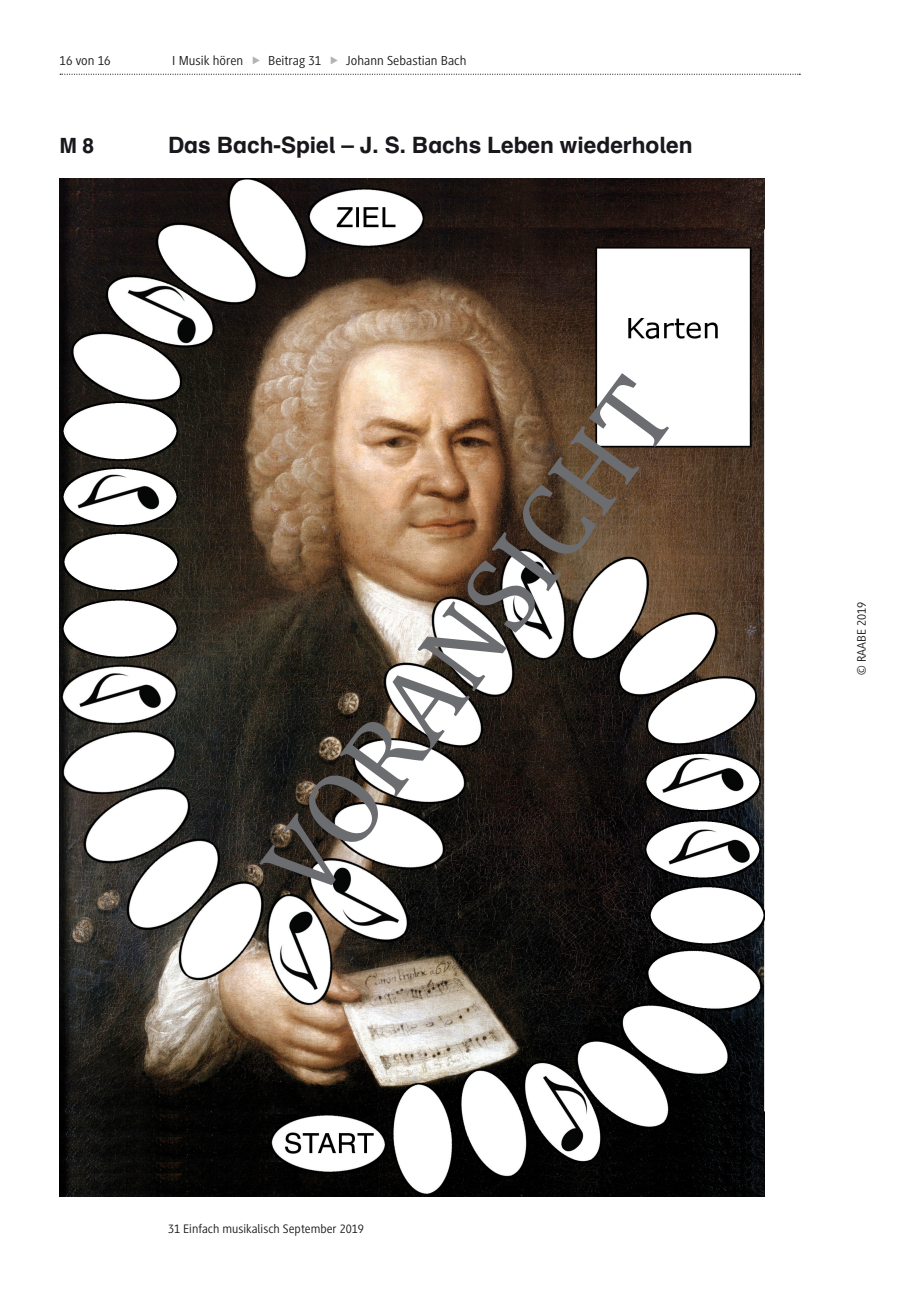
<style>
.page{position:relative;width:919px;height:1289px;background:#fff}
.page>*{position:absolute;margin:0;border:0;box-sizing:border-box;transform-origin:0 0}
.t1{font:105.6px "Cambria";color:#6c6d70}
.t2{font:700 22.5px "Schulbuch Nord";color:#1a171c}
.t3{font:700 21px "Schulbuch Nord";color:#1a171c}
.t4{font:13.5px "Generis Sans Std";color:#1a171c}
.t5{font:12.75px "Generis Sans Std";color:#1a171c}
</style>
<div class="page">
<svg style="left:60px;top:74px;width:740px;height:1px"></svg>
<img style="left:60px;top:178px;width:704px;height:1018px">
<p class="t4" style="left:60px;top:53px;width:53px">16 von 16</p>
<p class="t4" style="left:172px;top:53px;width:72px">I Musik hören</p>
<p class="t4" style="left:268px;top:53px;width:55px">Beitrag 31</p>
<p class="t4" style="left:346px;top:53px;width:122px">Johann Sebastian Bach</p>
<h3 class="t3" style="left:60px;top:132px;width:36px">M 8</h3>
<h2 class="t2" style="left:168px;top:130px;width:526px">Das Bach-Spiel – J. S. Bachs Leben wiederholen</h2>
<h1 class="t1" style="left:238px;top:849px;width:616px;rotate:-54deg">VORANSICHT</h1>
<p class="t5" style="left:168px;top:1221px;width:197px">31 Einfach musikalisch September 2019</p>
<p class="t5" style="left:854px;top:674px;width:75px;rotate:-90deg">© RAABE 2019</p>
</div>
